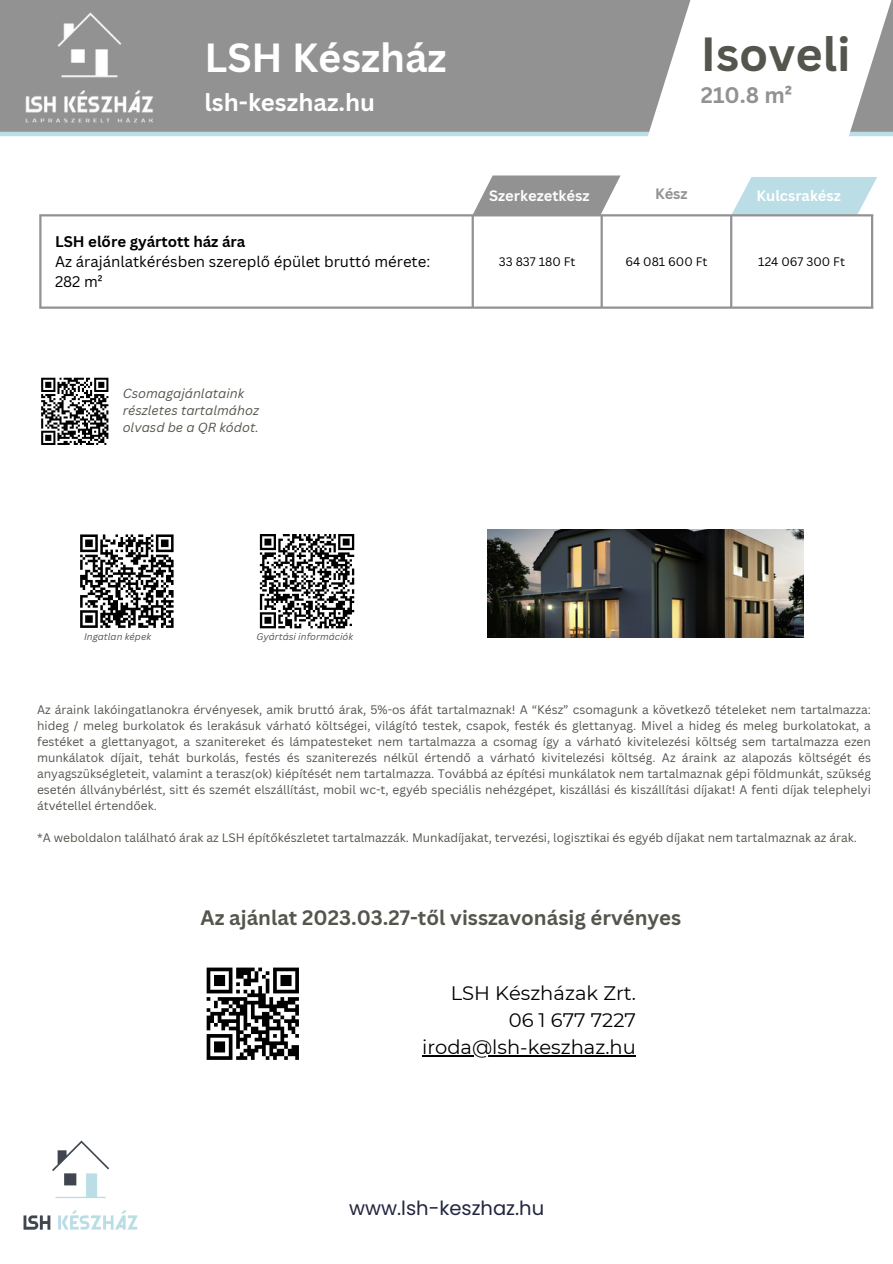
<style>
.page{position:relative;width:893px;height:1264px;background:#fff}
.page>*{position:absolute;margin:0;border:0;box-sizing:border-box;transform-origin:0 0}
.t1{font:700 46.65px "Canva Sans";color:#54554d}
.t2{font:700 39.6px "Canva Sans";color:#fff}
.t3{font:700 23.85px "Canva Sans";color:#fff}
.t4{font:700 21.9px "Canva Sans";color:#929292}
.t5{font:700 20.4px "Canva Sans";color:#54554d}
.t6{font:19.5px/27px "Montserrat";color:#000;text-align:right}
.t7{font:19.5px "Poppins";color:#22263e}
.t8{font:15px/20px "Canva Sans";color:#000}
.t9{font:700 15px "Canva Sans";color:#000}
.t10{font:700 14.7px "Canva Sans";color:#fdfbfb}
.t11{font:700 14.7px "Canva Sans";color:#fff}
.t12{font:700 14.7px "Canva Sans";color:#929292}
.t13{font:italic 12.75px/17.1px "Canva Sans";color:#54554d}
.t14{font:12px/16px "Canva Sans";color:#54554d;text-align:justify}
.t15{font:12px "Canva Sans";color:#000}
.t16{font:italic 9.45px "Canva Sans";color:#54554d}
</style>
<div class="page">
<div style="left:0;top:0;width:892px;height:134px;background:#929292"></div>
<img style="left:25px;top:12px;width:128px;height:111px">
<hr style="left:0;top:132px;width:892px;height:4px;background:#bbdde6">
<svg style="left:644px;top:0;width:248px;height:137px;fill:#fff"></svg>
<svg style="left:473px;top:175px;width:147px;height:39px;background:#a1a1a1"></svg>
<svg style="left:732px;top:177px;width:145px;height:39px;background:#c4e1e9"></svg>
<hr style="left:39px;top:216px;width:2px;height:90px;background:#929292">
<hr style="left:471px;top:216px;width:3px;height:90px;background:#929292">
<hr style="left:600px;top:216px;width:2px;height:90px;background:#929292">
<hr style="left:730px;top:216px;width:2px;height:90px;background:#929292">
<hr style="left:870px;top:216px;width:3px;height:90px;background:#929292">
<hr style="left:39px;top:214px;width:834px;height:2px;background:#929292">
<hr style="left:39px;top:306px;width:834px;height:3px;background:#929292">
<svg style="left:259px;top:534px;width:96px;height:95px"></svg>
<img style="left:487px;top:529px;width:316px;height:108px">
<svg style="left:207px;top:967px;width:92px;height:92px"></svg>
<img style="left:23px;top:1140px;width:115px;height:90px">
<svg style="left:41px;top:377px;width:68px;height:68px"></svg>
<svg style="left:80px;top:534px;width:94px;height:94px"></svg>
<hr style="left:422px;top:1055px;width:214px;height:1px;background:#000">
<p class="t2" style="left:204px;top:30px;width:244px">LSH Készház</p>
<p class="t3" style="left:204px;top:86px;width:172px">lsh-keszhaz.hu</p>
<h6 class="t1" style="left:700px;top:21px;width:151px">Isoveli</h6>
<p class="t4" style="left:700px;top:80px;width:93px">210.8 m²</p>
<p class="t10" style="left:489px;top:185px;width:102px">Szerkezetkész</p>
<p class="t12" style="left:655px;top:184px;width:34px">Kész</p>
<p class="t11" style="left:756px;top:185px;width:86px">Kulcsrakész</p>
<p class="t9" style="left:55px;top:231px;width:192px">LSH előre gyártott ház ára</p>
<h2 class="t8" style="left:55px;top:251px;width:377px">Az árajánlatkérésben szereplő épület bruttó mérete:<br>282 m²</h2>
<h3 class="t15" style="left:499px;top:253px;width:78px">33 837 180 Ft</h3>
<h1 class="t15" style="left:625px;top:253px;width:84px">64 081 600 Ft</h1>
<h3 class="t15" style="left:758px;top:253px;width:88px">124 067 300 Ft</h3>
<p class="t13" style="left:123px;top:384px;width:123px">Csomagajánlataink</p>
<p class="t13" style="left:123px;top:401px;width:138px">részletes tartalmához olvasd be a QR kódot.</p>
<p class="t16" style="left:84px;top:630px;width:69px">Ingatlan képek</p>
<p class="t16" style="left:256px;top:630px;width:98px">Gyártási információk</p>
<p class="t14" style="left:37px;top:701px;width:835px">Az áraink lakóingatlanokra érvényesek, amik bruttó árak, 5%-os áfát tartalmaznak! A “Kész” csomagunk a következő tételeket nem tartalmazza: hideg / meleg burkolatok és lerakásuk várható költségei, világító testek, csapok, festék és glettanyag. Mivel a hideg és meleg burkolatokat, a festéket a glettanyagot, a szanitereket és lámpatesteket nem tartalmazza a csomag így a várható kivitelezési költség sem tartalmazza ezen munkálatok díjait, tehát burkolás, festés és szaniterezés nélkül értendő a várható kivitelezési költség. Az áraink az alapozás költségét és anyagszükségleteit, valamint a terasz(ok) kiépítését nem tartalmazza. Továbbá az építési munkálatok nem tartalmaznak gépi földmunkát, szükség esetén állványbérlést, sitt és szemét elszállítást, mobil wc-t, egyéb speciális nehézgépet, kiszállási és kiszállítási díjakat! A fenti díjak telephelyi átvétellel értendőek.</p>
<p class="t14" style="left:37px;top:829px;width:821px">*A weboldalon található árak az LSH építőkészletet tartalmazzák. Munkadíjakat, tervezési, logisztikai és egyéb díjakat nem tartalmaznak az árak.</p>
<p class="t5" style="left:200px;top:902px;width:482px">Az ajánlat 2023.03.27-től visszavonásig érvényes</p>
<p class="t6" style="left:450px;top:979px;width:187px">LSH Készházak Zrt.<br>06 1 677 7227</p>
<p class="t6" style="left:422px;top:1033px;width:215px">iroda@lsh-keszhaz.hu</p>
<h6 class="t7" style="left:349px;top:1194px;width:196px">www.lsh-keszhaz.hu</h6>
</div>
